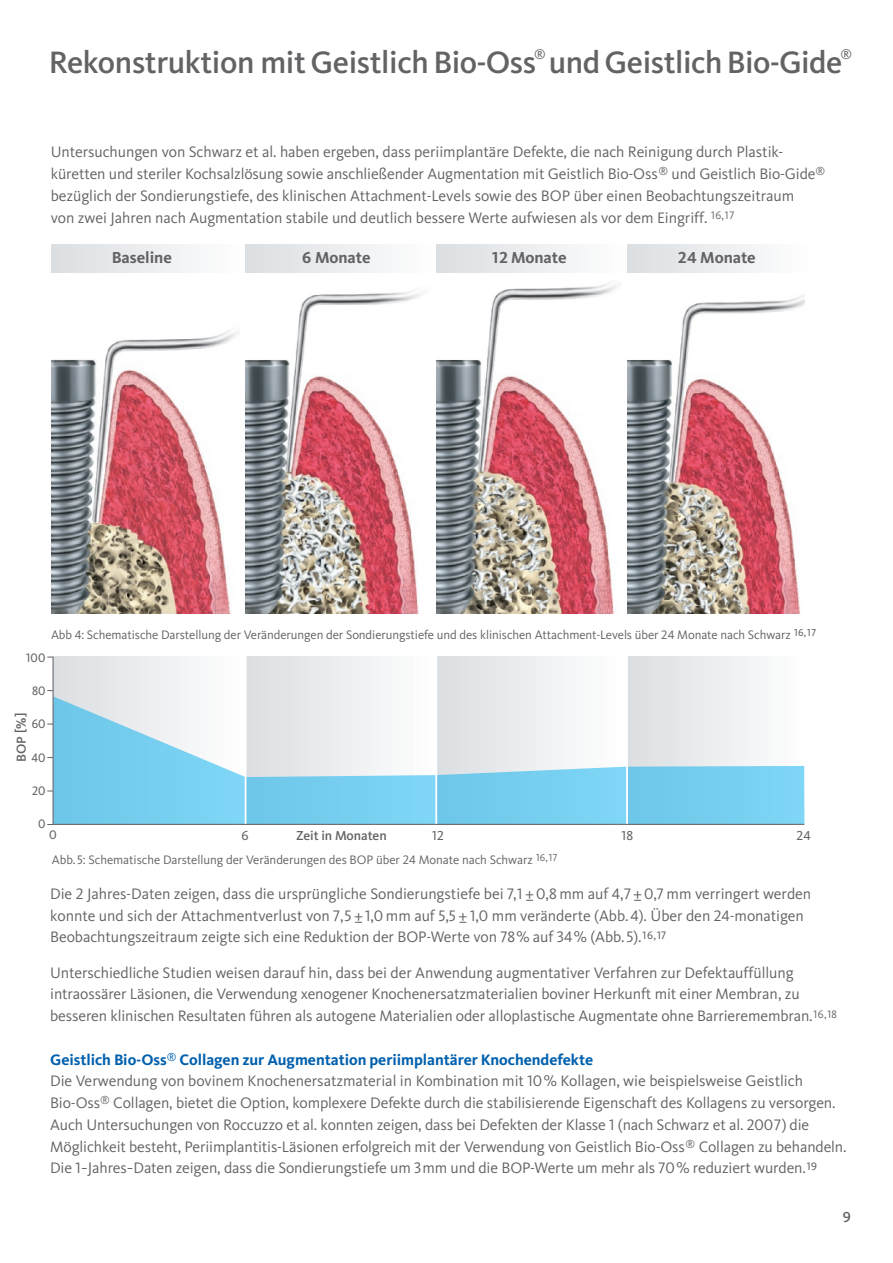
<style>
.page{position:relative;width:893px;height:1263px;background:#fff}
.page>*{position:absolute;margin:0;border:0;box-sizing:border-box;transform-origin:0 0}
.t1{font:500 32.1px "Kievit Pro";letter-spacing:-.01em;color:#636366}
.t2{font:700 16.5px "Kievit OT";letter-spacing:-.005em;color:#636366}
.t3{font:15.75px/21.8px "Kievit OT";letter-spacing:-.01em;color:#636366}
.t4{font:700 15.75px "Kievit Pro";letter-spacing:-.005em;color:#0160ae}
.t5{font:500 15px "Kievit OT";color:#636366}
.t6{font:500 13.5px "Kievit OT";letter-spacing:-.005em;color:#636366}
.t7{font:13.5px "Kievit OT";color:#636366}
.t8{font:13.5px "Kievit Pro";color:#636366}
.t9{font:12.75px "Kievit Pro";letter-spacing:-.005em;color:#636366}
.t10{font:12.75px "Kievit OT";color:#636366;scale:.96 1}
.t11{font:12.75px "Kievit OT";color:#636366}
.s1{font-family:"Meta Plus";font-weight:700}
.s2{font-family:"Meta Plus Normal"}
</style>
<div class="page">
<div style="left:53px;top:657px;width:187px;height:167px;background:linear-gradient(to right,#dbdfe2,#fefefe)"></div>
<div style="left:246px;top:657px;width:185px;height:167px;background:linear-gradient(to right,#dbdfe2,#fefefe)"></div>
<div style="left:436px;top:657px;width:185px;height:167px;background:linear-gradient(to right,#dbdfe2,#fefefe)"></div>
<div style="left:627px;top:657px;width:177px;height:167px;background:linear-gradient(to right,#dbdfe2,#fefefe)"></div>
<svg style="left:54px;top:696px;width:750px;height:128px"></svg>
<div style="left:51px;top:244px;width:193px;height:29px;background:linear-gradient(to right,#dbdfe2,#fefefe)"></div>
<div style="left:246px;top:244px;width:189px;height:29px;background:linear-gradient(to right,#dbdfe2,#fefefe)"></div>
<div style="left:436px;top:244px;width:190px;height:29px;background:linear-gradient(to right,#dbdfe2,#fefefe)"></div>
<div style="left:628px;top:244px;width:180px;height:29px;background:linear-gradient(to right,#dbdfe2,#fefefe)"></div>
<img style="left:51px;top:329px;width:188px;height:285px">
<img style="left:246px;top:290px;width:176px;height:324px">
<img style="left:436px;top:282px;width:183px;height:332px">
<img style="left:627px;top:295px;width:177px;height:319px">
<hr style="left:53px;top:657px;width:1px;height:167px;background:#636366">
<hr style="left:245px;top:654px;width:1px;height:171px;background:#fff">
<hr style="left:435px;top:654px;width:2px;height:171px;background:#fff">
<hr style="left:626px;top:654px;width:2px;height:171px;background:#fff">
<hr style="left:53px;top:824px;width:751px;height:1px;background:#636366">
<p class="t8" style="left:534px;top:50px;width:13px">®</p>
<p class="t8" style="left:841px;top:50px;width:13px">®</p>
<h1 class="t1" style="left:49px;top:50px;width:795px">Rekonstruktion mit Geistlich Bio-Oss und Geistlich Bio-Gide</h1>
<p class="t3" style="left:51px;top:143px;width:776px">Untersuchungen von Schwarz et al. haben ergeben, dass periimplantäre Defekte, die nach Reinigung durch Plastik&shy;küretten und steriler Kochsalzlösung sowie anschließender Augmentation mit Geistlich Bio-Oss<sup>®</sup> und Geistlich Bio-Gide<sup>® </sup>bezüglich der Sondierungstiefe, des klinischen Attachment-Levels sowie des BOP über einen Beobachtungszeitraum<br>von zwei Jahren nach Augmentation stabile und deutlich bessere Werte aufwiesen als vor dem Eingriff. <sup>16,17</sup></p>
<p class="t2" style="left:112px;top:251px;width:62px">Baseline</p>
<p class="t2" style="left:302px;top:251px;width:70px">6 Monate</p>
<p class="t2" style="left:492px;top:251px;width:76px">12 Monate</p>
<p class="t2" style="left:678px;top:251px;width:79px">24 Monate</p>
<p class="t9" style="left:51px;top:629px;width:767px">Abb 4: Schematische Darstellung der Veränderungen der Sondierungstiefe und des klinischen Attachment-Levels über 24 Monate nach Schwarz <sup>16,17</sup></p>
<p class="t10" style="left:26px;top:652px;width:22px">100</p>
<p class="t10" style="left:32px;top:686px;width:15px">80</p>
<p class="t10" style="left:32px;top:719px;width:16px">60</p>
<p class="t10" style="left:32px;top:752px;width:16px">40</p>
<p class="t10" style="left:32px;top:786px;width:16px">20</p>
<p class="t10" style="left:38px;top:819px;width:9px">0</p>
<p class="t6" style="left:16px;top:762px;width:51px;rotate:-90deg">BOP [<span class="s1">%</span>]</p>
<p class="t11" style="left:49px;top:830px;width:9px">0</p>
<p class="t7" style="left:241px;top:830px;width:9px">6</p>
<p class="t6" style="left:296px;top:830px;width:92px">Zeit in Monaten</p>
<p class="t7" style="left:432px;top:830px;width:13px">12</p>
<p class="t7" style="left:621px;top:830px;width:13px">18</p>
<p class="t7" style="left:796px;top:830px;width:16px">24</p>
<p class="t9" style="left:52px;top:855px;width:507px">Abb. 5: Schematische Darstellung der Veränderungen des BOP über 24 Monate nach Schwarz <sup>16,17</sup></p>
<p class="t3" style="left:50px;top:884px;width:762px">Die 2 Jahres-Daten zeigen, dass die ursprüngliche Sondierungstiefe bei 7,1 ± 0,8 mm auf 4,7±0,7 mm verringert werden konnte und sich der Attachmentverlust von 7,5 ±1,0 mm auf 5,5 ± 1,0 mm veränderte (Abb. 4). Über den 24-monatigen<br>Beobachtungszeitraum zeigte sich eine Reduktion der BOP-Werte von 78<span class="s2">%</span> auf 34<span class="s2">%</span> (Abb. 5).<sup>16,17</sup></p>
<p class="t3" style="left:50px;top:963px;width:788px">Unterschiedliche Studien weisen darauf hin, dass bei der Anwendung augmentativer Verfahren zur Defektauffüllung intraossärer Läsionen, die Verwendung xenogener Knochenersatzmaterialien boviner Herkunft mit einer Membran, zu besseren klinischen Resultaten führen als autogene Materialien oder alloplastische Augmentate ohne Barrieremembran.<sup>16,18</sup></p>
<p class="t4" style="left:50px;top:1053px;width:544px">Geistlich Bio-Oss<sup>®</sup> Collagen zur Augmentation periimplantärer Knochendefekte</p>
<p class="t3" style="left:50px;top:1071px;width:798px">Die Verwendung von bovinem Knochenersatzmaterial in Kombination mit 10<span class="s2">%</span> Kollagen, wie beispielsweise Geistlich Bio-Oss<sup>®</sup> Collagen, bietet die Option, komplexere Defekte durch die stabilisierende Eigenschaft des Kollagens zu versorgen.<br>Auch Untersuchungen von Roccuzzo et al. konnten zeigen, dass bei Defekten der Klasse 1 (nach Schwarz et al. 2007) die Möglichkeit besteht, Periimplantitis-Läsionen erfolgreich mit der Verwendung von Geistlich Bio-Oss<sup>®</sup> Collagen zu behandeln.<br>Die 1-Jahres-Daten zeigen, dass die Sondierungstiefe um 3mm und die BOP-Werte um mehr als 70<span class="s2">%</span> reduziert wurden.<sup>19</sup></p>
<p class="t5" style="left:843px;top:1211px;width:10px">9</p>
</div>
